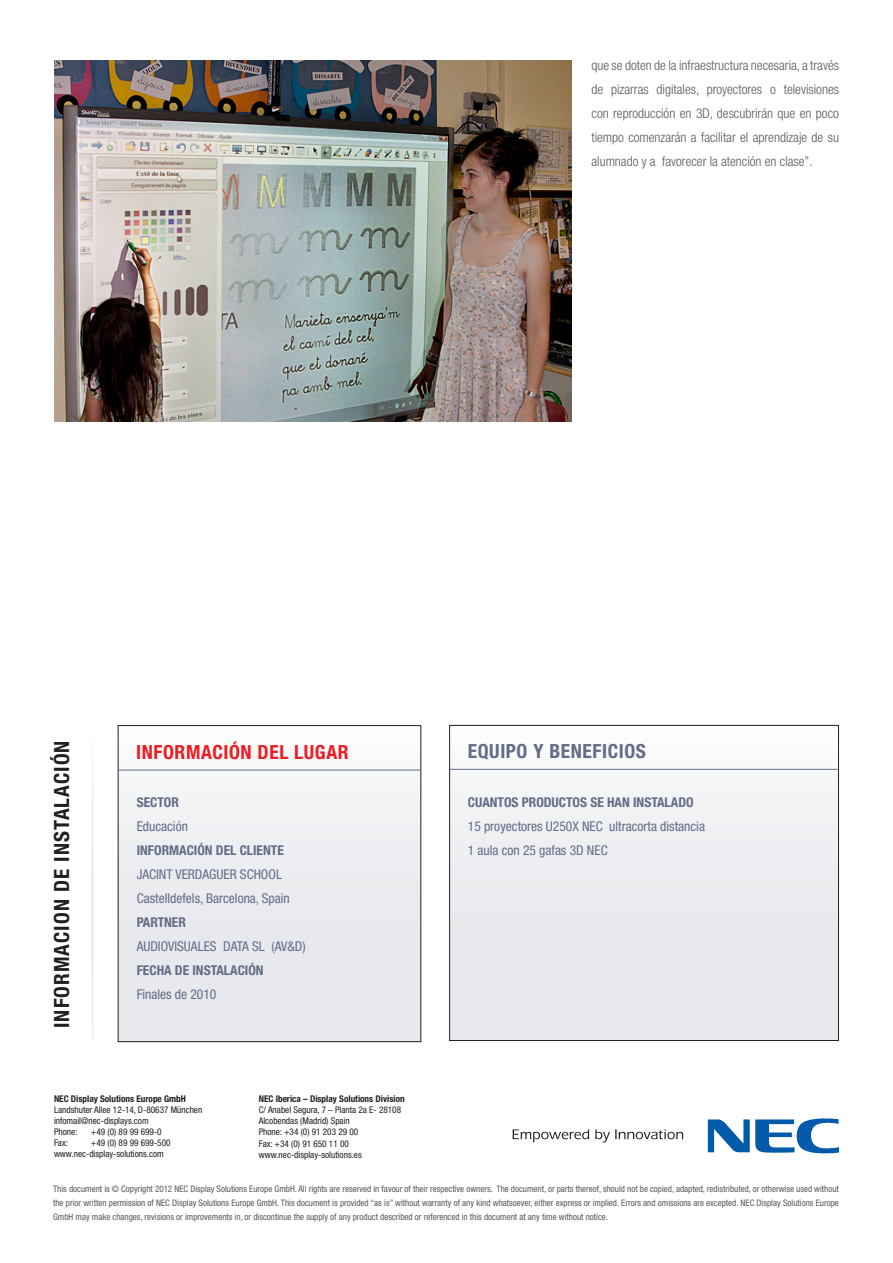
<style>
.page{position:relative;width:893px;height:1263px;background:#fff}
.page>*{position:absolute;margin:0;border:0;box-sizing:border-box;transform-origin:0 0}
.t1{font:700 condensed 21px "Helvetica Neue LT Std";letter-spacing:.05em;color:#231f20}
.t2{font:700 condensed 19.5px "Helvetica Neue LT Std";letter-spacing:.03em;color:#ee1d23}
.t3{font:700 condensed 19.5px "Helvetica Neue LT Std";letter-spacing:.03em;color:#636c87}
.t4{font:300 condensed 13.5px/24px "Helvetica Neue LT Std";color:#57585a;text-align:justify}
.t5{font:condensed 13.5px/24px "Helvetica Neue LT Std";color:#636c87}
.t6{font:700 condensed 13.5px "Helvetica Neue LT Std";color:#636c87}
.t7{font:condensed 9.3px/11.2px "Helvetica Neue LT Std";color:#231f20}
.t8{font:700 condensed 9.3px "Helvetica Neue LT Std";color:#231f20}
.t9{font:condensed 9px/13.8px "Helvetica Neue LT Std";color:#57585a;text-align:justify}
</style>
<div class="page">
<svg style="left:513px;top:1129px;width:76px;height:13px"></svg>
<svg style="left:595px;top:1129px;width:88px;height:13px"></svg>
<svg style="left:708px;top:1118px;width:131px;height:35px"></svg>
<img style="left:91px;top:761px;width:2px;height:278px">
<div style="left:118px;top:726px;width:303px;height:316px;background:linear-gradient(to bottom,#f9f9fa,#e3e4e9)"></div>
<div style="left:118px;top:725px;width:303px;height:317px;border:1px solid #231f20"></div>
<hr style="left:118px;top:770px;width:303px;height:1px;background:#636c87">
<div style="left:450px;top:725px;width:388px;height:315px;background:linear-gradient(to bottom,#f9f9fa,#e3e4e9)"></div>
<div style="left:449px;top:725px;width:390px;height:316px;border:1px solid #231f20"></div>
<hr style="left:450px;top:769px;width:389px;height:1px;background:#636c87">
<img style="left:54px;top:61px;width:517px;height:361px">
<p class="t4" style="left:591px;top:53px;width:249px">que se doten de la infraestructura necesaria, a través de pizarras digitales, proyectores o televisiones con reproducción en 3D, descubrirán que en poco tiempo comenzarán a facilitar el aprendizaje de su alumnado y a favorecer la atención en clase”.</p>
<h1 class="t1" style="left:49px;top:1028px;width:289px;rotate:-90deg">INFORMACION DE INSTALACIÓN</h1>
<h2 class="t2" style="left:136px;top:740px;width:214px">INFORMACIÓN DEL LUGAR</h2>
<h3 class="t6" style="left:137px;top:794px;width:44px">SECTOR</h3>
<h3 class="t5" style="left:137px;top:814px;width:53px">Educación</h3>
<h3 class="t6" style="left:137px;top:842px;width:149px">INFORMACIÓN DEL CLIENTE</h3>
<h3 class="t5" style="left:137px;top:862px;width:155px">JACINT VERDAGUER SCHOOL<br>Castelldefels, Barcelona, Spain</h3>
<h3 class="t6" style="left:137px;top:914px;width:51px">PARTNER</h3>
<h3 class="t5" style="left:137px;top:934px;width:170px">AUDIOVISUALES DATA SL (AV&amp;D)</h3>
<h3 class="t6" style="left:137px;top:962px;width:128px">FECHA DE INSTALACIÓN</h3>
<h3 class="t5" style="left:137px;top:982px;width:81px">Finales de 2010</h3>
<p class="t8" style="left:54px;top:1093px;width:133px">NEC Display Solutions Europe GmbH</p>
<p class="t7" style="left:54px;top:1104px;width:150px">Landshuter Allee 12-14, D-80637 München infomail@nec-displays.com<br>Phone:</p>
<p class="t7" style="left:91px;top:1126px;width:72px">+49 (0) 89 99 699-0</p>
<p class="t7" style="left:54px;top:1137px;width:118px;text-indent:37px">+49 (0) 89 99 699-500 www.nec-display-solutions.com</p>
<p class="t7" style="left:54px;top:1137px;width:15px">Fax:</p>
<p class="t8" style="left:259px;top:1093px;width:147px">NEC Iberica – Display Solutions Division</p>
<p class="t7" style="left:259px;top:1104px;width:144px">C/ Anabel Segura, 7 – Planta 2a E- 28108<br>Alcobendas (Madrid) Spain<br>Phone: +34 (0) 91 203 29 00<br>Fax: +34 (0) 91 650 11 00 www.nec-display-solutions.es</p>
<h2 class="t3" style="left:468px;top:739px;width:180px">EQUIPO Y BENEFICIOS</h2>
<h3 class="t6" style="left:468px;top:794px;width:227px">CUANTOS PRODUCTOS SE HAN INSTALADO</h3>
<h3 class="t5" style="left:468px;top:814px;width:239px">15 proyectores U250X NEC ultracorta distancia<br>1 aula con 25 gafas 3D NEC</h3>
<p class="t9" style="left:53px;top:1182px;width:787px">This document is © Copyright 2012 NEC Display Solutions Europe GmbH. All rights are reserved in favour of their respective owners. The document, or parts thereof, should not be copied, adapted, redistributed, or otherwise used without the prior written permission of NEC Display Solutions Europe GmbH. This document is provided “as is” without warranty of any kind whatsoever, either express or implied. Errors and omissions are excepted. NEC Display Solutions Europe GmbH may make changes, revisions or improvements in, or discontinue the supply of any product described or referenced in this document at any time without notice.</p>
</div>
